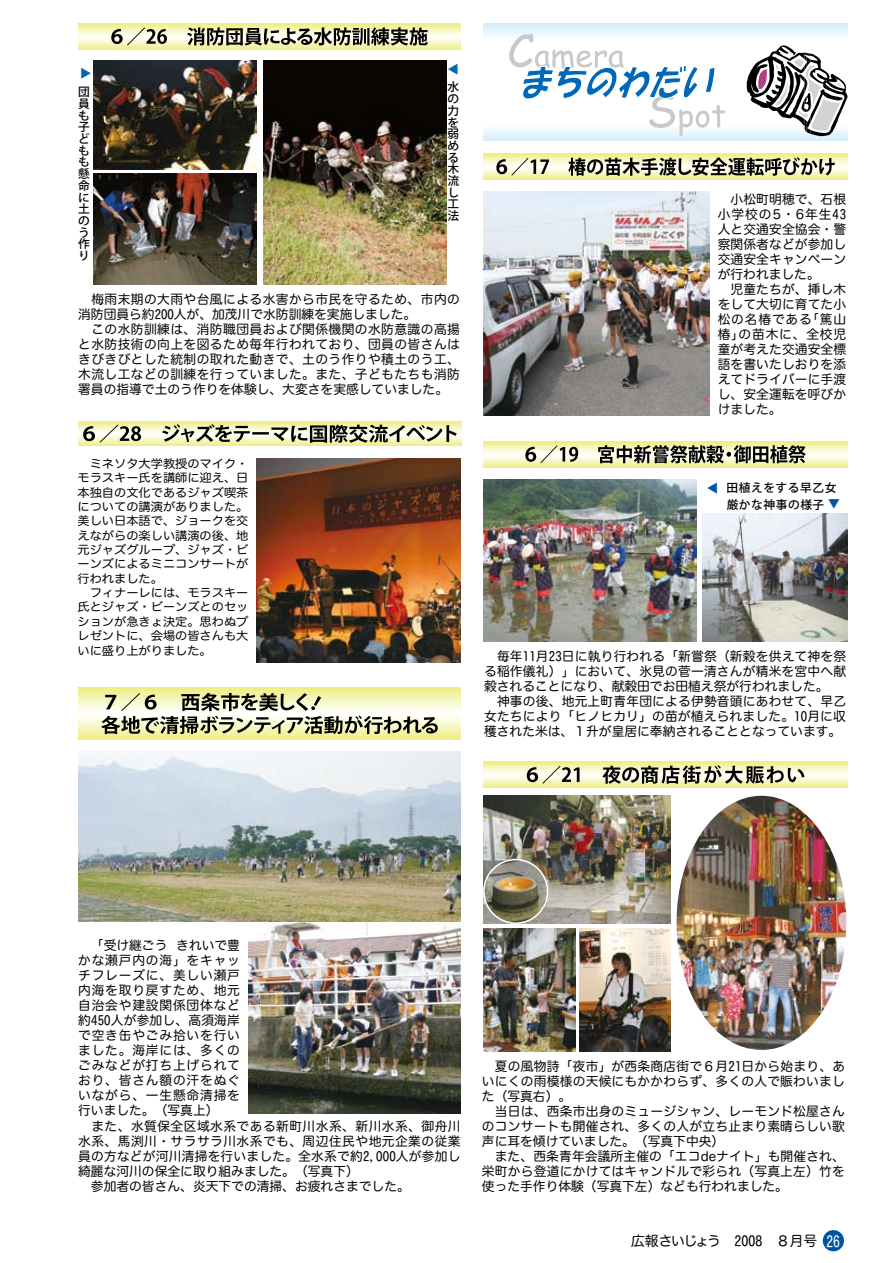
<style>
.page{position:relative;width:893px;height:1263px;background:#fff}
.page>*{position:absolute;margin:0;border:0;box-sizing:border-box;transform-origin:0 0}
.t1{font:13.8px "Hira Maru Pro W4";color:#000}
.t2{font:12.75px/15px "Hira Maru Pro W4 90 pv RKSJ H";letter-spacing:.015em;color:#000}
.t3{font:12.75px/15px "Hira Maru Pro W4 90 pv RKSJ H";letter-spacing:.035em;color:#000}
.t4{font:11.7px/14.4px "Hira Maru Pro W4 90 pv RKSJ H";color:#000;scale:1.05 1}
.t5{font:11.7px/11.7px "Koz Go Pro Medium 90 pv RKSJ V";color:#000;text-align:justify}
.t6{font:11.7px/17px "Koz Go Pro Medium 90 pv RKSJ H";letter-spacing:.05em;color:#000}
.t7{font:11.7px "Koz Go Pro Medium 90 pv RKSJ V";color:#0068b6}
.t8{font:11.7px "Koz Go Pro Medium 90 pv RKSJ H";color:#0054a6}
.s1{font-size:15px;color:#fff}
</style>
<div class="page">
<svg style="left:484px;top:24px;width:363px;height:13px;background:#e2f3fc"></svg>
<svg style="left:484px;top:129px;width:363px;height:12px;background:#ddf0fb"></svg>
<svg style="left:745px;top:45px;width:102px;height:91px"></svg>
<svg style="left:509px;top:34px;width:216px;height:102px"></svg>
<svg style="left:484px;top:154px;width:363px;height:25px;background:#f3f2a6"></svg>
<svg style="left:496px;top:158px;width:53px;height:18px"></svg>
<svg style="left:568px;top:157px;width:267px;height:19px;background:#94947c"></svg>
<img style="left:484px;top:192px;width:225px;height:224px">
<img style="left:676px;top:796px;width:170px;height:254px;border-radius:50%">
<img style="left:484px;top:796px;width:187px;height:127px">
<img style="left:484px;top:860px;width:64px;height:63px;border-radius:50%">
<div style="left:483px;top:859px;width:65px;height:65px;border:2px solid #fff;border-radius:50%"></div>
<img style="left:484px;top:928px;width:91px;height:123px">
<img style="left:579px;top:928px;width:92px;height:123px">
<svg style="left:484px;top:762px;width:363px;height:25px;background:#f5f4b3"></svg>
<svg style="left:527px;top:766px;width:53px;height:18px"></svg>
<svg style="left:602px;top:765px;width:202px;height:19px;background:#9d9c83"></svg>
<svg style="left:78px;top:24px;width:383px;height:25px;background:#f4f3af"></svg>
<svg style="left:111px;top:27px;width:56px;height:18px"></svg>
<svg style="left:187px;top:27px;width:241px;height:19px;background:#8a8973"></svg>
<img style="left:263px;top:61px;width:183px;height:223px">
<img style="left:93px;top:61px;width:164px;height:108px">
<img style="left:93px;top:174px;width:164px;height:110px">
<svg style="left:484px;top:441px;width:363px;height:26px;background:#f4f3ae"></svg>
<svg style="left:525px;top:445px;width:53px;height:18px"></svg>
<svg style="left:598px;top:445px;width:208px;height:18px;background:#7e7d6a"></svg>
<img style="left:484px;top:480px;width:212px;height:161px">
<img style="left:703px;top:514px;width:144px;height:127px">
<svg style="left:78px;top:688px;width:383px;height:51px;background:#f3f2a4"></svg>
<svg style="left:101px;top:693px;width:337px;height:41px"></svg>
<svg style="left:79px;top:421px;width:382px;height:25px;background:#f2f19c"></svg>
<svg style="left:83px;top:425px;width:58px;height:18px"></svg>
<svg style="left:162px;top:424px;width:295px;height:19px;background:#aeae91"></svg>
<img style="left:248px;top:922px;width:213px;height:192px">
<img style="left:78px;top:752px;width:383px;height:170px">
<img style="left:257px;top:458px;width:204px;height:204px">
<div style="left:823px;top:1230px;width:21px;height:21px;background:#0054a6;border-radius:50%"></div>
<p class="t5" style="left:78px;top:87px;width:13px;text-align:left">団員も子どもも懸命に土のう作り</p>
<p class="t7" style="left:446px;top:75px;width:13px;rotate:-90deg">▲</p>
<p class="t5" style="left:448px;top:82px;width:13px">水の力を弱める木流し工法</p>
<p class="t3" style="left:78px;top:291px;width:383px">　梅雨末期の大雨や台風による水害から市民を守るため、市内の消防団員ら約200人が、加茂川で水防訓練を実施しました。<br>　この水防訓練は、消防職団員および関係機関の水防意識の高揚と水防技術の向上を図るため毎年行われており、団員の皆さんはきびきびとした統制の取れた動きで、土のう作りや積土のう工、木流し工などの訓練を行っていました。また、子どもたちも消防署員の指導で土のう作りを体験し、大変さを実感していました。</p>
<p class="t4" style="left:77px;top:456px;width:164px">　ミネソタ大学教授のマイク・モラスキー氏を講師に迎え、日本独自の文化であるジャズ喫茶についての講演がありました。美しい日本語で、ジョークを交えながらの楽しい講演の後、地元ジャズグループ、ジャズ・ビーンズによるミニコンサートが行われました。<br>　フィナーレには、モラスキー氏とジャズ・ビーンズとのセッションが急きょ決定。思わぬプレゼントに、会場の皆さんも大いに盛り上がりました。</p>
<p class="t2" style="left:718px;top:191px;width:130px">　小松町明穂で、石根小学校の5・6年生43人と交通安全協会・警察関係者などが参加し交通安全キャンペーンが行われました。<br>　児童たちが、挿し木をして大切に育てた小松の名椿である｢篤山椿｣の苗木に、全校児童が考えた交通安全標語を書いたしおりを添えてドライバーに手渡し、安全運転を呼びかけました。</p>
<p class="t6" style="left:726px;top:479px;width:111px">田植えをする早乙女厳かな神事の様子</p>
<p class="t8" style="left:840px;top:510px;width:13px;rotate:-180deg">▲</p>
<p class="t2" style="left:484px;top:648px;width:363px">　毎年11月23日に執り行われる「新嘗祭（新穀を供えて神を祭る稲作儀礼）」において、氷見の菅一清さんが精米を宮中へ献穀されることになり、献穀田でお田植え祭が行われました。<br>　神事の後、地元上町青年団による伊勢音頭にあわせて、早乙女たちにより「ヒノヒカリ」の苗が植えられました。10月に収穫された米は、１升が皇居に奉納されることとなっています。</p>
<p class="t2" style="left:78px;top:937px;width:163px;text-align:justify">　「受け継ごう きれいで豊かな瀬戸内の海」をキャッチフレーズに、美しい瀬戸内海を取り戻すため、地元自治会や建設関係団体など約450人が参加し、高須海岸で空き缶やごみ拾いを行いました。海岸には、多くのごみなどが打ち上げられており、皆さん額の汗をぬぐいながら、一生懸命清掃を行いました。（写真上）</p>
<p class="t2" style="left:78px;top:1118px;width:384px">　また、水質保全区域水系である新町川水系、新川水系、御舟川水系、馬渕川・サラサラ川水系でも、周辺住民や地元企業の従業員の方などが河川清掃を行いました。全水系で約2,000人が参加し綺麗な河川の保全に取り組みました。（写真下）<br>　参加者の皆さん、炎天下での清掃、お疲れさまでした。</p>
<p class="t2" style="left:482px;top:1058px;width:365px">　夏の風物詩「夜市」が西条商店街で６月21日から始まり、あいにくの雨模様の天候にもかかわらず、多くの人で賑わいました（写真右）。<br>　当日は、西条市出身のミュージシャン、レーモンド松屋さんのコンサートも開催され、多くの人が立ち止まり素晴らしい歌声に耳を傾けていました。（写真下中央）<br>　また、西条青年会議所主催の「エコdeナイト」も開催され、栄町から登道にかけてはキャンドルで彩られ（写真上左）竹を使った手作り体験（写真下左）なども行われました。</p>
<p class="t1" style="left:631px;top:1229px;width:210px">広報さいじょう　2008　8月号 <span class="s1">26</span></p>
</div>
